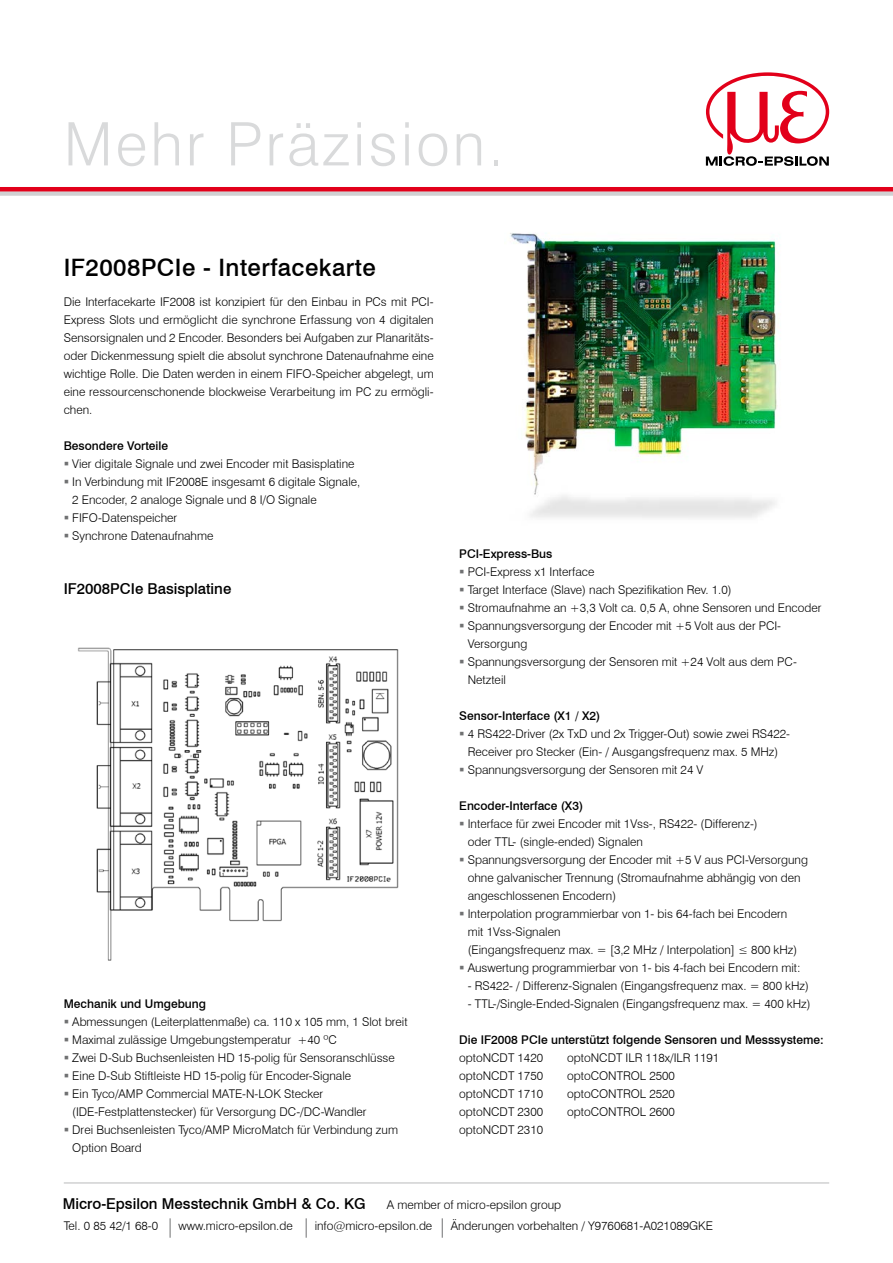
<style>
.page{position:relative;width:893px;height:1263px;background:#fff}
.page>*{position:absolute;margin:0;border:0;box-sizing:border-box;transform-origin:0 0}
.t1{font:300 60px "Swiss 721 BT";letter-spacing:.05em;color:#d9dadb}
.t2{font:500 24px "Swiss 721 BT";letter-spacing:.02em;color:#000}
.t3{font:500 15px "Swiss 721 BT";color:#000}
.t4{font:300 12px/18px "Swiss 721 BT";color:#000}
.t5{font:500 12px "Swiss 721 BT";color:#000}
</style>
<div class="page">
<div style="left:0;top:191px;width:893px;height:5px;background:#d0d1d2"></div>
<hr style="left:0;top:187px;width:893px;height:4px;background:#e2001a">
<svg style="left:706px;top:72px;width:123px;height:94px"></svg>
<img style="left:510px;top:233px;width:267px;height:285px">
<img style="left:77px;top:647px;width:322px;height:314px">
<hr style="left:64px;top:1182px;width:765px;height:2px;background:#d0d1d2">
<svg style="left:170px;top:1218px;width:1px;height:20px"></svg>
<svg style="left:306px;top:1218px;width:1px;height:20px"></svg>
<svg style="left:442px;top:1218px;width:1px;height:20px"></svg>
<h1 class="t1" style="left:64px;top:108px;width:442px">Mehr Präzision.</h1>
<h2 class="t2" style="left:64px;top:252px;width:314px">IF2008PCIe - Interfacekarte</h2>
<p class="t4" style="left:64px;top:293px;width:371px;text-align:justify">Die Interfacekarte IF2008 ist konzipiert für den Einbau in PCs mit PCI-Express Slots und ermöglicht die synchrone Erfassung von 4 digitalen Sensorsignalen und 2 Encoder. Besonders bei Aufgaben zur Planaritäts&shy;oder Dickenmessung spielt die absolut synchrone Datenaufnahme eine wichtige Rolle. Die Daten werden in einem FIFO-Speicher abgelegt, um eine ressourcenschonende blockweise Verarbeitung im PC zu ermögli&shy;chen.</p>
<p class="t5" style="left:64px;top:438px;width:106px">Besondere Vorteile</p>
<p class="t4" style="left:72px;top:455px;width:290px">Vier digitale Signale und zwei Encoder mit Basisplatine In Verbindung mit IF2008E insgesamt 6 digitale Signale, 2 Encoder, 2 analoge Signale und 8 I/O Signale FIFO-Datenspeicher<br>Synchrone Datenaufnahme</p>
<p class="t3" style="left:64px;top:580px;width:169px">IF2008PCIe Basisplatine</p>
<p class="t5" style="left:64px;top:996px;width:144px">Mechanik und Umgebung</p>
<p class="t4" style="left:72px;top:1013px;width:337px">Abmessungen (Leiterplattenmaße) ca. 110 x 105 mm, 1 Slot breit Maximal zulässige Umgebungstemperatur +40 ºC<br>Zwei D-Sub Buchsenleisten HD 15-polig für Sensoranschlüsse Eine D-Sub Stiftleiste HD 15-polig für Encoder-Signale<br>Ein Tyco/AMP Commercial MATE-N-LOK Stecker (IDE-Festplattenstecker) für Versorgung DC-/DC-Wandler<br>Drei Buchsenleisten Tyco/AMP MicroMatch für Verbindung zum Option Board</p>
<p class="t5" style="left:459px;top:546px;width:95px">PCI-Express-Bus</p>
<p class="t4" style="left:468px;top:563px;width:355px">PCI-Express x1 Interface<br>Target Interface (Slave) nach Spezifikation Rev. 1.0)<br>Stromaufnahme an +3,3 Volt ca. 0,5 A, ohne Sensoren und Encoder Spannungsversorgung der Encoder mit +5 Volt aus der PCI-Versorgung<br>Spannungsversorgung der Sensoren mit +24 Volt aus dem PC-Netzteil</p>
<p class="t5" style="left:459px;top:708px;width:143px">Sensor-Interface (X1 / X2)</p>
<p class="t4" style="left:468px;top:725px;width:324px">4 RS422-Driver (2x TxD und 2x Trigger-Out) sowie zwei RS422-<br>Receiver pro Stecker (Ein- / Ausgangsfrequenz max. 5 MHz)<br>Spannungsversorgung der Sensoren mit 24 V</p>
<p class="t5" style="left:459px;top:798px;width:125px">Encoder-Interface (X3)</p>
<p class="t4" style="left:468px;top:815px;width:342px">Interface für zwei Encoder mit 1Vss-, RS422- (Differenz-)<br>oder TTL- (single-ended) Signalen<br>Spannungsversorgung der Encoder mit +5 V aus PCI-Versorgung ohne galvanischer Trennung (Stromaufnahme abhängig von den angeschlossenen Encodern)<br>Interpolation programmierbar von 1- bis 64-fach bei Encodern<br>mit 1Vss-Signalen<br>(Eingangsfrequenz max. = [3,2 MHz / Interpolation] ≤ 800 kHz)<br>Auswertung programmierbar von 1- bis 4-fach bei Encodern mit:</p>
<p class="t4" style="left:468px;top:977px;width:343px">- RS422- / Differenz-Signalen (Eingangsfrequenz max. = 800 kHz)</p>
<p class="t4" style="left:468px;top:995px;width:344px">- TTL-/Single-Ended-Signalen (Eingangsfrequenz max. = 400 kHz)</p>
<p class="t5" style="left:459px;top:1032px;width:366px">Die IF2008 PCIe unterstützt folgende Sensoren und Messsysteme:</p>
<p class="t4" style="left:459px;top:1049px;width:85px">optoNCDT 1420</p>
<p class="t4" style="left:567px;top:1049px;width:153px">optoNCDT ILR 118x/ILR 1191</p>
<p class="t4" style="left:459px;top:1067px;width:85px">optoNCDT 1750</p>
<p class="t4" style="left:567px;top:1067px;width:109px">optoCONTROL 2500</p>
<p class="t4" style="left:459px;top:1085px;width:85px">optoNCDT 1710</p>
<p class="t4" style="left:567px;top:1085px;width:109px">optoCONTROL 2520</p>
<p class="t4" style="left:459px;top:1103px;width:85px">optoNCDT 2300</p>
<p class="t4" style="left:567px;top:1103px;width:109px">optoCONTROL 2600</p>
<p class="t4" style="left:459px;top:1121px;width:85px">optoNCDT 2310</p>
<p class="t3" style="left:63px;top:1195px;width:304px">Micro-Epsilon Messtechnik GmbH &amp; Co. KG</p>
<p class="t4" style="left:387px;top:1196px;width:176px">A member of micro-epsilon group</p>
<p class="t4" style="left:64px;top:1217px;width:96px">Tel. 0 85 42/1 68-0</p>
<p class="t4" style="left:179px;top:1217px;width:116px">www.micro-epsilon.de</p>
<p class="t4" style="left:315px;top:1217px;width:119px">info@micro-epsilon.de</p>
<p class="t4" style="left:451px;top:1217px;width:264px">Änderungen vorbehalten / Y9760681-A021089GKE</p>
</div>
